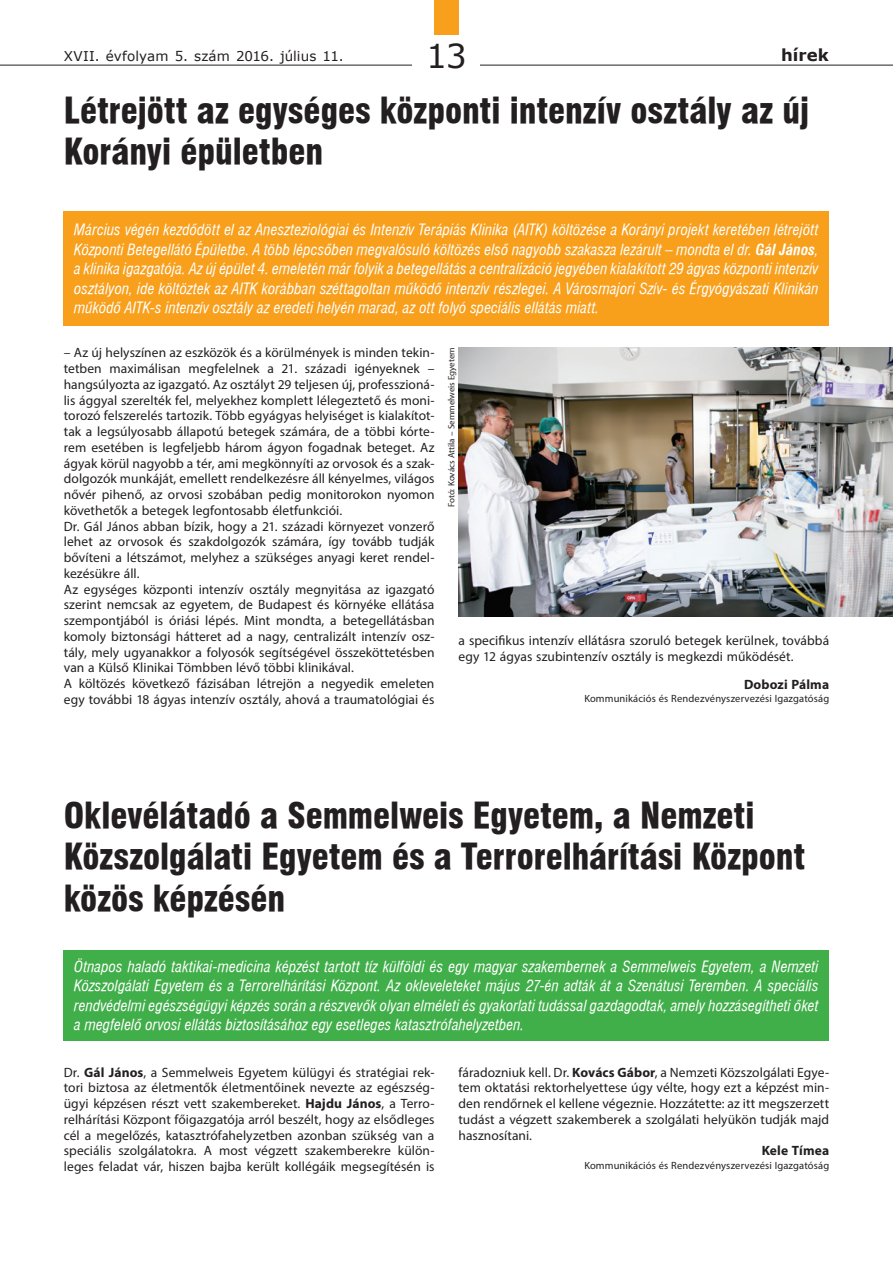
<style>
.page{position:relative;width:893px;height:1263px;background:#fff}
.page>*{position:absolute;margin:0;border:0;box-sizing:border-box;transform-origin:0 0}
.C1{font:34.5px/41.4px "Swiss 721 Blk Cn PFL";color:#231f20}
.t1{font:33px "Verdana";color:#231f20}
.t2{font:700 16.5px "Verdana";color:#231f20}
.Lead{font:italic 15px/19.5px "Swiss 721 Cn PFL";letter-spacing:.005em;color:#fff;text-align:justify}
.t3{font:13.5px/15.8px "Myriad Pro";letter-spacing:.005em;color:#231f20;text-align:justify}
.t4{font:13.5px "Verdana";color:#231f20}
.t5{font:700 13.5px "Myriad Pro";letter-spacing:.01em;color:#231f20}
.marketing{font:10.5px "Myriad Pro";letter-spacing:.01em;color:#231f20}
.Foto{font:9px "Myriad PFL";letter-spacing:.02em;color:#231f20}
.s1{font-weight:700}
</style>
<div class="page">
<hr style="left:0;top:65px;width:893px;height:1px;background:#231f20">
<div style="left:413px;top:32px;width:67px;height:45px;background:#fff"></div>
<div style="left:434px;top:0;width:24px;height:34px;background:#f89f1c"></div>
<div style="left:64px;top:212px;width:765px;height:114px;background:#f89f1c"></div>
<img style="left:458px;top:347px;width:435px;height:270px">
<div style="left:64px;top:950px;width:765px;height:91px;background:#40ae49"></div>
<p class="t4" style="left:64px;top:46px;width:281px">XVII. évfolyam 5. szám 2016. július 11.</p>
<h2 class="t1" style="left:426px;top:33px;width:42px">13</h2>
<p class="t2" style="left:781px;top:43px;width:49px">hírek</p>
<p class="C1" style="left:64px;top:90px;width:747px">Létrejött az egységes központi intenzív osztály az új<br>Korányi épületben</p>
<p class="Lead" style="left:74px;top:220px;width:746px">Március végén kezdődött el az Aneszteziológiai és Intenzív Terápiás Klinika (AITK) költözése a Korányi projekt keretében létrejött Központi Betegellátó Épületbe. A több lépcsőben megvalósuló költözés első nagyobb szakasza lezárult – mondta el dr. <span class="s1">Gál János</span>, a klinika igazgatója. Az új épület 4. emeletén már folyik a betegellátás a centralizáció jegyében kialakított 29 ágyas központi intenzív osztályon, ide költöztek az AITK korábban széttagoltan működő intenzív részlegei. A Városmajori Szív- és Érgyógyászati Klinikán működő AITK-s intenzív osztály az eredeti helyén marad, az ott folyó speciális ellátás miatt.</p>
<p class="t3" style="left:64px;top:345px;width:372px">– Az új helyszínen az eszközök és a körülmények is minden tekin&shy;tetben maximálisan megfelelnek a 21. századi igényeknek – hangsúlyozta az igazgató. Az osztályt 29 teljesen új, professzioná&shy;lis ággyal szerelték fel, melyekhez komplett lélegeztető és moni&shy;torozó felszerelés tartozik. Több egyágyas helyiséget is kialakítot&shy;tak a legsúlyosabb állapotú betegek számára, de a többi kórte&shy;rem esetében is legfeljebb három ágyon fogadnak beteget. Az ágyak körül nagyobb a tér, ami megkönnyíti az orvosok és a szak&shy;dolgozók munkáját, emellett rendelkezésre áll kényelmes, világos nővér pihenő, az orvosi szobában pedig monitorokon nyomon követhetők a betegek legfontosabb életfunkciói.</p>
<p class="t3" style="left:64px;top:518px;width:372px">Dr. Gál János abban bízik, hogy a 21. századi környezet vonzerő lehet az orvosok és szakdolgozók számára, így tovább tudják bővíteni a létszámot, melyhez a szükséges anyagi keret rendel&shy;kezésükre áll.</p>
<p class="t3" style="left:64px;top:581px;width:372px">Az egységes központi intenzív osztály megnyitása az igazgató szerint nemcsak az egyetem, de Budapest és környéke ellátása szempontjából is óriási lépés. Mint mondta, a betegellátásban komoly biztonsági hátteret ad a nagy, centralizált intenzív osz&shy;tály, mely ugyanakkor a folyosók segítségével összeköttetésben van a Külső Klinikai Tömbben lévő többi klinikával.</p>
<p class="t3" style="left:64px;top:676px;width:372px">A költözés következő fázisában létrejön a negyedik emeleten egy további 18 ágyas intenzív osztály, ahová a traumatológiai és</p>
<p class="Foto" style="left:447px;top:507px;width:161px;rotate:-90deg">Fotó: Kovács Attila – Semmelweis Egyetem</p>
<p class="t3" style="left:458px;top:633px;width:372px">a specifikus intenzív ellátásra szoruló betegek kerülnek, továbbá egy 12 ágyas szubintenzív osztály is megkezdi működését.</p>
<p class="t5" style="left:744px;top:675px;width:87px">Dobozi Pálma</p>
<p class="marketing" style="left:584px;top:692px;width:246px">Kommunikációs és Rendezvényszervezési Igazgatóság</p>
<p class="C1" style="left:64px;top:794px;width:743px">Oklevélátadó a Semmelweis Egyetem, a Nemzeti<br>Közszolgálati Egyetem és a Terrorelhárítási Központ közös képzésén</p>
<p class="Lead" style="left:74px;top:956px;width:746px">Ötnapos haladó taktikai-medicina képzést tartott tíz külföldi és egy magyar szakembernek a Semmelweis Egyetem, a Nemzeti Közszolgálati Egyetem és a Terrorelhárítási Központ. Az okleveleteket május 27-én adták át a Szenátusi Teremben. A speciális rendvédelmi egészségügyi képzés során a részvevők olyan elméleti és gyakorlati tudással gazdagodtak, amely hozzásegítheti őket a megfelelő orvosi ellátás biztosításához egy esetleges katasztrófahelyzetben.</p>
<p class="t3" style="left:64px;top:1064px;width:372px">Dr. <span class="s1">Gál János</span>, a Semmelweis Egyetem külügyi és stratégiai rek&shy;tori biztosa az életmentők életmentőinek nevezte az egészség&shy;ügyi képzésen részt vett szakembereket. <span class="s1">Hajdu János</span>, a Terro&shy;relhárítási Központ főigazgatója arról beszélt, hogy az elsődleges cél a megelőzés, katasztrófahelyzetben azonban szükség van a speciális szolgálatokra. A most végzett szakemberekre külön&shy;leges feladat vár, hiszen bajba került kollégáik megsegítésén is</p>
<p class="t3" style="left:458px;top:1064px;width:372px">fáradozniuk kell. Dr. <span class="s1">Kovács Gábor</span>, a Nemzeti Közszolgálati Egye&shy;tem oktatási rektorhelyettese úgy vélte, hogy ezt a képzést min&shy;den rendőrnek el kellene végeznie. Hozzátette: az itt megszerzett tudást a végzett szakemberek a szolgálati helyükön tudják majd hasznosítani.</p>
<p class="t5" style="left:762px;top:1142px;width:69px">Kele Tímea</p>
<p class="marketing" style="left:584px;top:1159px;width:246px">Kommunikációs és Rendezvényszervezési Igazgatóság</p>
</div>
